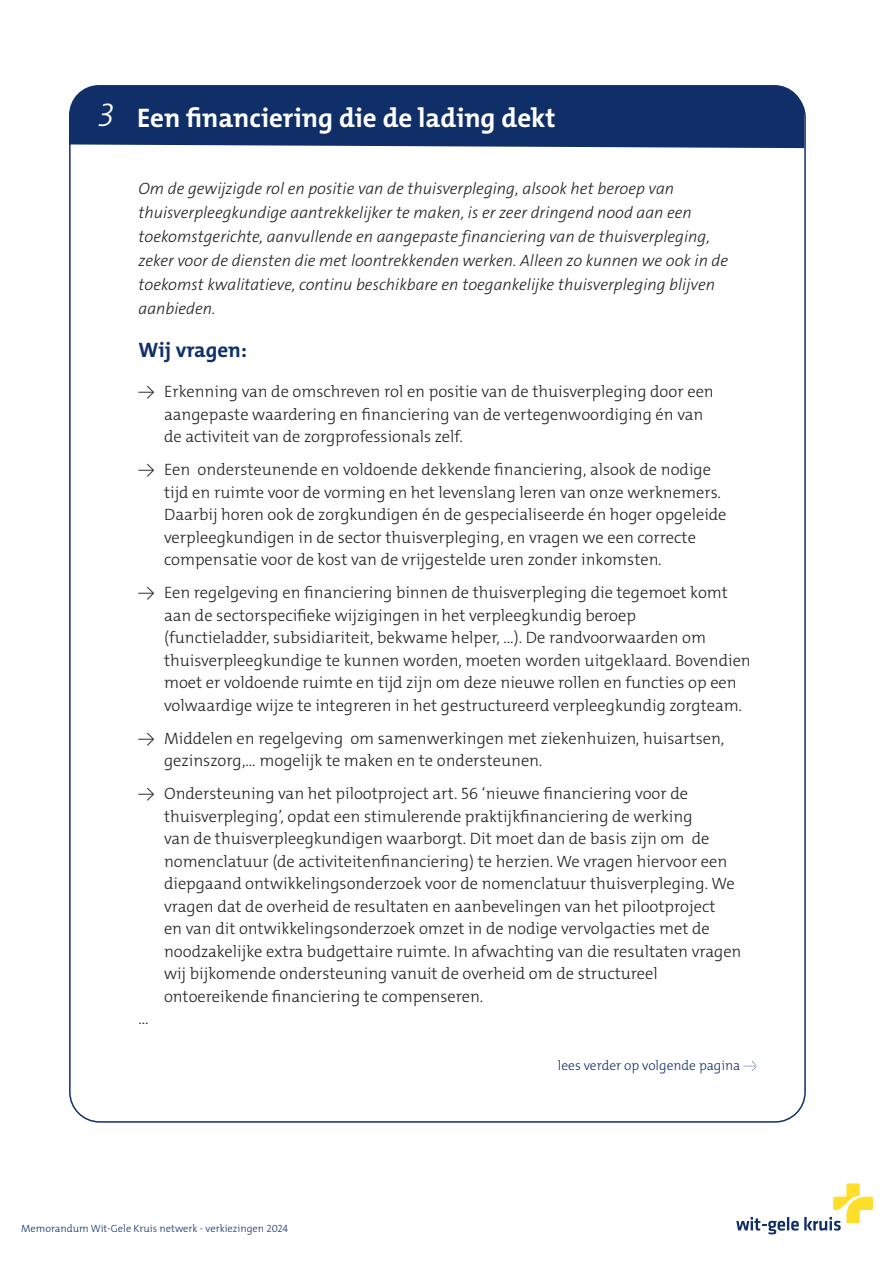
<style>
.page{position:relative;width:893px;height:1263px;background:#fff}
.page>*{position:absolute;margin:0;border:0;box-sizing:border-box;transform-origin:0 0}
.t1{font:italic 300 33px "The Mix Os F";color:#fff}
.t2{font:700 27px "The Mix Os F";color:#fff}
.t3{font:700 21px "The Mix Os F";color:#102f69}
.t4{font:300 16.5px "The Mix Os F";color:#231f20}
.t5{font:italic 300 16.5px/24px "The Sans B3";color:#231f20}
.t6{font:300 13.5px "The Mix Os F";color:#102f69}
.t7{font:300 10.5px "The Mix Os F";color:#102f69}
</style>
<div class="page">
<div style="left:69px;top:85px;width:734px;height:63px;background:#102f69"></div>
<svg style="left:736px;top:1183px;width:137px;height:51px"></svg>
<p class="t1" style="left:98px;top:94px;width:18px">3</p>
<p class="t2" style="left:137px;top:100px;width:420px">Een financiering die de lading dekt</p>
<p class="t5" style="left:139px;top:177px;width:591px">Om de gewijzigde rol en positie van de thuisverpleging, alsook het beroep van thuisverpleegkundige aantrekkelijker te maken, is er zeer dringend nood aan een toekomstgerichte, aanvullende en aangepaste financiering van de thuisverpleging, zeker voor de diensten die met loontrekkenden werken. Alleen zo kunnen we ook in de toekomst kwalitatieve, continu beschikbare en toegankelijke thuisverpleging blijven aanbieden.</p>
<p class="t3" style="left:139px;top:336px;width:110px">Wij vragen:</p>
<p class="t4" style="left:139px;top:381px;width:577px">→ Erkenning van de omschreven rol en positie van de thuisverpleging door een</p>
<p class="t4" style="left:164px;top:404px;width:541px">aangepaste waardering en financiering van de vertegenwoordiging én van</p>
<p class="t4" style="left:164px;top:426px;width:300px">de activiteit van de zorgprofessionals zelf.</p>
<p class="t4" style="left:139px;top:459px;width:574px">→ Een ondersteunende en voldoende dekkende financiering, alsook de nodige</p>
<p class="t4" style="left:164px;top:482px;width:558px">tijd en ruimte voor de vorming en het levenslang leren van onze werknemers.</p>
<p class="t4" style="left:164px;top:504px;width:564px">Daarbij horen ook de zorgkundigen én de gespecialiseerde én hoger opgeleide</p>
<p class="t4" style="left:164px;top:527px;width:533px">verpleegkundigen in de sector thuisverpleging, en vragen we een correcte</p>
<p class="t4" style="left:164px;top:549px;width:499px">compensatie voor de kost van de vrijgestelde uren zonder inkomsten.</p>
<p class="t4" style="left:139px;top:582px;width:591px">→ Een regelgeving en financiering binnen de thuisverpleging die tegemoet komt</p>
<p class="t4" style="left:164px;top:605px;width:473px">aan de sectorspecifieke wijzigingen in het verpleegkundig beroep</p>
<p class="t4" style="left:164px;top:627px;width:543px">(functieladder, subsidiariteit, bekwame helper, …). De randvoorwaarden om</p>
<p class="t4" style="left:164px;top:650px;width:588px">thuisverpleegkundige te kunnen worden, moeten worden uitgeklaard. Bovendien</p>
<p class="t4" style="left:164px;top:672px;width:574px">moet er voldoende ruimte en tijd zijn om deze nieuwe rollen en functies op een</p>
<p class="t4" style="left:164px;top:695px;width:579px">volwaardige wijze te integreren in het gestructureerd verpleegkundig zorgteam.</p>
<p class="t4" style="left:139px;top:728px;width:587px">→ Middelen en regelgeving om samenwerkingen met ziekenhuizen, huisartsen,</p>
<p class="t4" style="left:164px;top:750px;width:380px">gezinszorg,… mogelijk te maken en te ondersteunen.</p>
<p class="t4" style="left:139px;top:783px;width:551px">→ Ondersteuning van het pilootproject art. 56 ‘nieuwe financiering voor de</p>
<p class="t4" style="left:164px;top:806px;width:530px">thuisverpleging’, opdat een stimulerende praktijkfinanciering de werking</p>
<p class="t4" style="left:164px;top:828px;width:547px">van de thuisverpleegkundigen waarborgt. Dit moet dan de basis zijn om de</p>
<p class="t4" style="left:164px;top:851px;width:565px">nomenclatuur (de activiteitenfinanciering) te herzien. We vragen hiervoor een</p>
<p class="t4" style="left:164px;top:873px;width:572px">diepgaand ontwikkelingsonderzoek voor de nomenclatuur thuisverpleging. We</p>
<p class="t4" style="left:164px;top:896px;width:553px">vragen dat de overheid de resultaten en aanbevelingen van het pilootproject</p>
<p class="t4" style="left:164px;top:918px;width:547px">en van dit ontwikkelingsonderzoek omzet in de nodige vervolgacties met de</p>
<p class="t4" style="left:164px;top:941px;width:579px">noodzakelijke extra budgettaire ruimte. In afwachting van die resultaten vragen</p>
<p class="t4" style="left:164px;top:963px;width:495px">wij bijkomende ondersteuning vanuit de overheid om de structureel</p>
<p class="t4" style="left:164px;top:986px;width:321px">ontoereikende financiering te compenseren.</p>
<p class="t4" style="left:139px;top:1008px;width:4px">...</p>
<p class="t6" style="left:558px;top:1056px;width:201px">lees verder op volgende pagina →</p>
<p class="t7" style="left:21px;top:1222px;width:269px">Memorandum Wit-Gele Kruis netwerk - verkiezingen 2024</p>
</div>
